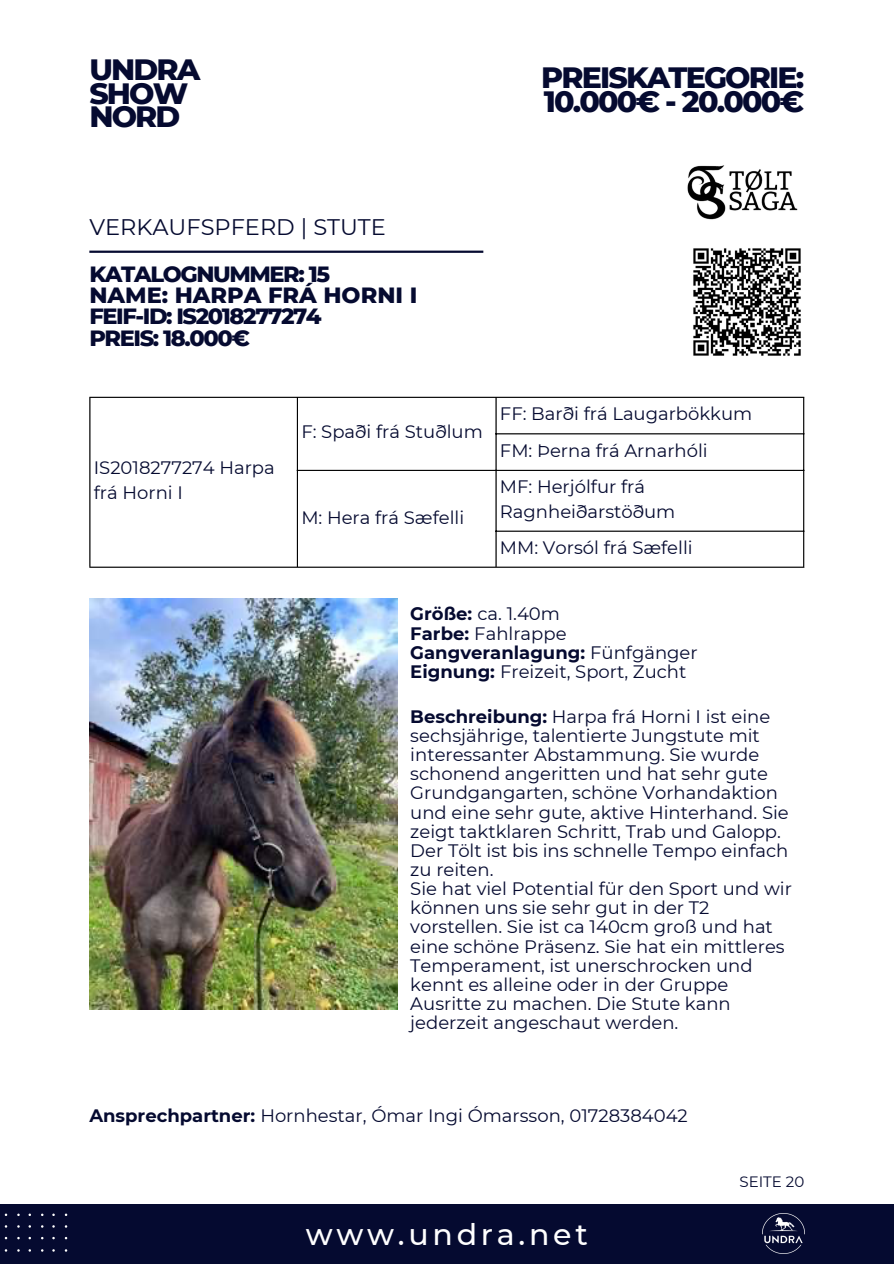
<style>
.page{position:relative;width:894px;height:1264px;background:#fff}
.page>*{position:absolute;margin:0;border:0;box-sizing:border-box;transform-origin:0 0}
.t1{font:800 30px/23.7px "Montserrat";letter-spacing:-.06em;color:#050a30}
.t2{font:500 30px "Montserrat";letter-spacing:.125em;color:#fff}
.t3{font:800 22.5px/21.3px "Montserrat";letter-spacing:-.06em;color:#050a30}
.t4{font:22.5px "Montserrat";color:#050a30}
.t5{font:18px/19.2px "Montserrat";color:#050a30}
.t6{font:15px "Montserrat";color:#050a30}
.s1{font-weight:700}
</style>
<div class="page">
<div style="left:0;top:1204px;width:893px;height:59px;background:#050a30"></div>
<img style="left:762px;top:1213px;width:42px;height:40px">
<svg style="left:4px;top:1213px;width:63px;height:38px"></svg>
<hr style="left:89px;top:250px;width:394px;height:3px;background:#050a30">
<hr style="left:89px;top:398px;width:1px;height:168px;background:#000">
<hr style="left:297px;top:398px;width:1px;height:168px;background:#000">
<hr style="left:495px;top:398px;width:1px;height:168px;background:#000">
<hr style="left:802px;top:398px;width:2px;height:168px;background:#000">
<hr style="left:89px;top:397px;width:715px;height:1px;background:#000">
<hr style="left:495px;top:433px;width:309px;height:1px;background:#000">
<hr style="left:297px;top:470px;width:507px;height:1px;background:#000">
<hr style="left:495px;top:530px;width:309px;height:1px;background:#000">
<hr style="left:89px;top:566px;width:715px;height:1px;background:#000">
<img style="left:89px;top:599px;width:309px;height:410px">
<img style="left:687px;top:165px;width:111px;height:55px">
<img style="left:693px;top:248px;width:108px;height:108px">
<p class="t1" style="left:89px;top:57px;width:112px">UNDRA<br>SHOW<br>NORD</p>
<h5 class="t1" style="left:541px;top:66px;width:264px">PREISKATEGORIE:<br>10.000€ - 20.000€</h5>
<h5 class="t4" style="left:89px;top:213px;width:298px">VERKAUFSPFERD | STUTE</h5>
<h5 class="t3" style="left:89px;top:263px;width:329px">KATALOGNUMMER: 15<br>NAME: HARPA FRÁ HORNI I<br>FEIF-ID: IS2018277274<br>PREIS: 18.000€</h5>
<h1 class="t5" style="left:94px;top:455px;width:182px;line-height:24.8px">IS2018277274 Harpa frá Horni I</h1>
<h4 class="t5" style="left:301px;top:422px;width:183px">F: Spaði frá Stuðlum</h4>
<p class="t5" style="left:301px;top:508px;width:164px">M: Hera frá Sæfelli</p>
<h3 class="t5" style="left:500px;top:404px;width:254px">FF: Barði frá Laugarbökkum</h3>
<p class="t5" style="left:500px;top:441px;width:209px">FM: Þerna frá Arnarhóli</p>
<p class="t5" style="left:500px;top:474px;width:177px;line-height:24.8px">MF: Herjólfur frá<br>Ragnheiðarstöðum</p>
<p class="t5" style="left:500px;top:538px;width:194px">MM: Vorsól frá Sæfelli</p>
<p class="t5" style="left:410px;top:604px;width:289px"><span class="s1">Größe:</span> ca. 1.40m<br><span class="s1">Farbe:</span> Fahlrappe<br><span class="s1">Gangveranlagung:</span> Fünfgänger<br><span class="s1">Eignung:</span> Freizeit, Sport, Zucht</p>
<p class="t5" style="left:410px;top:707px;width:383px"><span class="s1">Beschreibung:</span> Harpa frá Horni I ist eine sechsjährige, talentierte Jungstute mit interessanter Abstammung. Sie wurde schonend angeritten und hat sehr gute Grundgangarten, schöne Vorhandaktion und eine sehr gute, aktive Hinterhand. Sie zeigt taktklaren Schritt, Trab und Galopp.<br>Der Tölt ist bis ins schnelle Tempo einfach zu reiten.<br>Sie hat viel Potential für den Sport und wir können uns sie sehr gut in der T2 vorstellen. Sie ist ca 140cm groß und hat eine schöne Präsenz. Sie hat ein mittleres Temperament, ist unerschrocken und kennt es alleine oder in der Gruppe Ausritte zu machen. Die Stute kann jederzeit angeschaut werden.</p>
<p class="t5" style="left:89px;top:1105px;width:599px"><span class="s1">Ansprechpartner:</span> Hornhestar, Ómar Ingi Ómarsson, 01728384042</p>
<p class="t2" style="left:306px;top:1215px;width:283px">www.undra.net</p>
<h2 class="t6" style="left:739px;top:1172px;width:66px">SEITE 20</h2>
</div>
